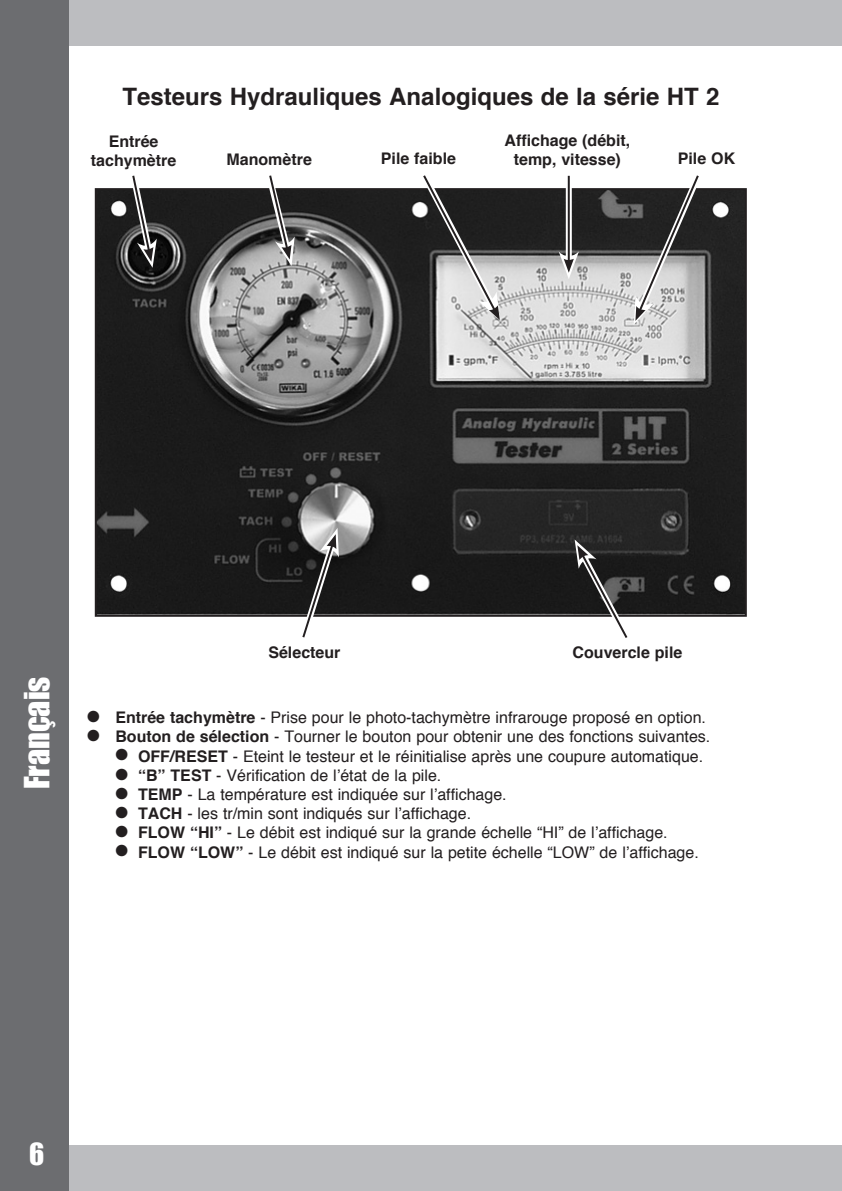
<style>
.page{position:relative;width:842px;height:1191px;background:#fff}
.page>*{position:absolute;margin:0;border:0;box-sizing:border-box;transform-origin:0 0}
.t1{font:32px "Impact";color:#fff}
.t2{font:28px "Impact";color:#fff}
.t3{font:700 24px "Helvetica";color:#231f20}
.t4{font:16px "Helvetica";color:#231f20}
.t5{font:700 16px/19.2px "Helvetica";color:#231f20;text-align:center}
.s1{font-weight:700}
</style>
<div class="page">
<div style="left:0;top:0;width:842px;height:46px;background:#bcbdc0"></div>
<div style="left:0;top:1146px;width:842px;height:45px;background:#bcbdc0"></div>
<div style="left:0;top:0;width:68px;height:1191px;background:#6c6d70"></div>
<img style="left:98px;top:191px;width:646px;height:423px">
<svg style="left:295px;top:528px;width:45px;height:110px"></svg>
<svg style="left:574px;top:539px;width:63px;height:99px"></svg>
<svg style="left:124px;top:175px;width:33px;height:93px"></svg>
<svg style="left:259px;top:175px;width:36px;height:91px"></svg>
<svg style="left:415px;top:175px;width:86px;height:146px;background:#787878"></svg>
<svg style="left:566px;top:175px;width:6px;height:76px"></svg>
<hr style="left:568px;top:176px;width:2px;height:86px;background:#231f20">
<svg style="left:559px;top:251px;width:20px;height:28px"></svg>
<svg style="left:632px;top:175px;width:77px;height:149px;background:#838282"></svg>
<h3 class="t3" style="left:123px;top:77px;width:598px">Testeurs Hydrauliques Analogiques de la série HT 2</h3>
<p class="t5" style="left:91px;top:132px;width:87px">Entrée tachymètre</p>
<p class="t5" style="left:504px;top:131px;width:127px">Affichage (débit, temp, vitesse)</p>
<p class="t5" style="left:227px;top:150px;width:87px">Manomètre</p>
<p class="t5" style="left:381px;top:149px;width:77px">Pile faible</p>
<p class="t5" style="left:678px;top:149px;width:59px">Pile OK</p>
<h1 class="t1" style="left:12px;top:789px;width:114px;rotate:-90deg">Français</h1>
<p class="t5" style="left:268px;top:643px;width:74px">Sélecteur</p>
<p class="t5" style="left:572px;top:643px;width:111px">Couvercle pile</p>
<p class="t4" style="left:87px;top:705px;width:620px">● <span class="s1">Entrée tachymètre</span> - Prise pour le photo-tachymètre infrarouge proposé en option.</p>
<p class="t4" style="left:87px;top:724px;width:625px">● <span class="s1">Bouton de sélection</span> - Tourner le bouton pour obtenir une des fonctions suivantes.</p>
<p class="t4" style="left:115px;top:743px;width:589px">● <span class="s1">OFF/RESET</span> - Eteint le testeur et le réinitialise après une coupure automatique.</p>
<p class="t4" style="left:115px;top:762px;width:327px">● <span class="s1">“B” TEST</span> - Vérification de l’état de la pile.</p>
<p class="t4" style="left:115px;top:782px;width:393px">● <span class="s1">TEMP</span> - La température est indiquée sur l’affichage.</p>
<p class="t4" style="left:115px;top:801px;width:357px">● <span class="s1">TACH</span> - les tr/min sont indiqués sur l’affichage.</p>
<p class="t4" style="left:115px;top:820px;width:554px">● <span class="s1">FLOW “HI”</span> - Le débit est indiqué sur la grande échelle “HI” de l’affichage.</p>
<p class="t4" style="left:115px;top:839px;width:585px">● <span class="s1">FLOW “LOW”</span> - Le débit est indiqué sur la petite échelle “LOW” de l’affichage.</p>
<h2 class="t2" style="left:29px;top:1132px;width:17px">6</h2>
</div>
